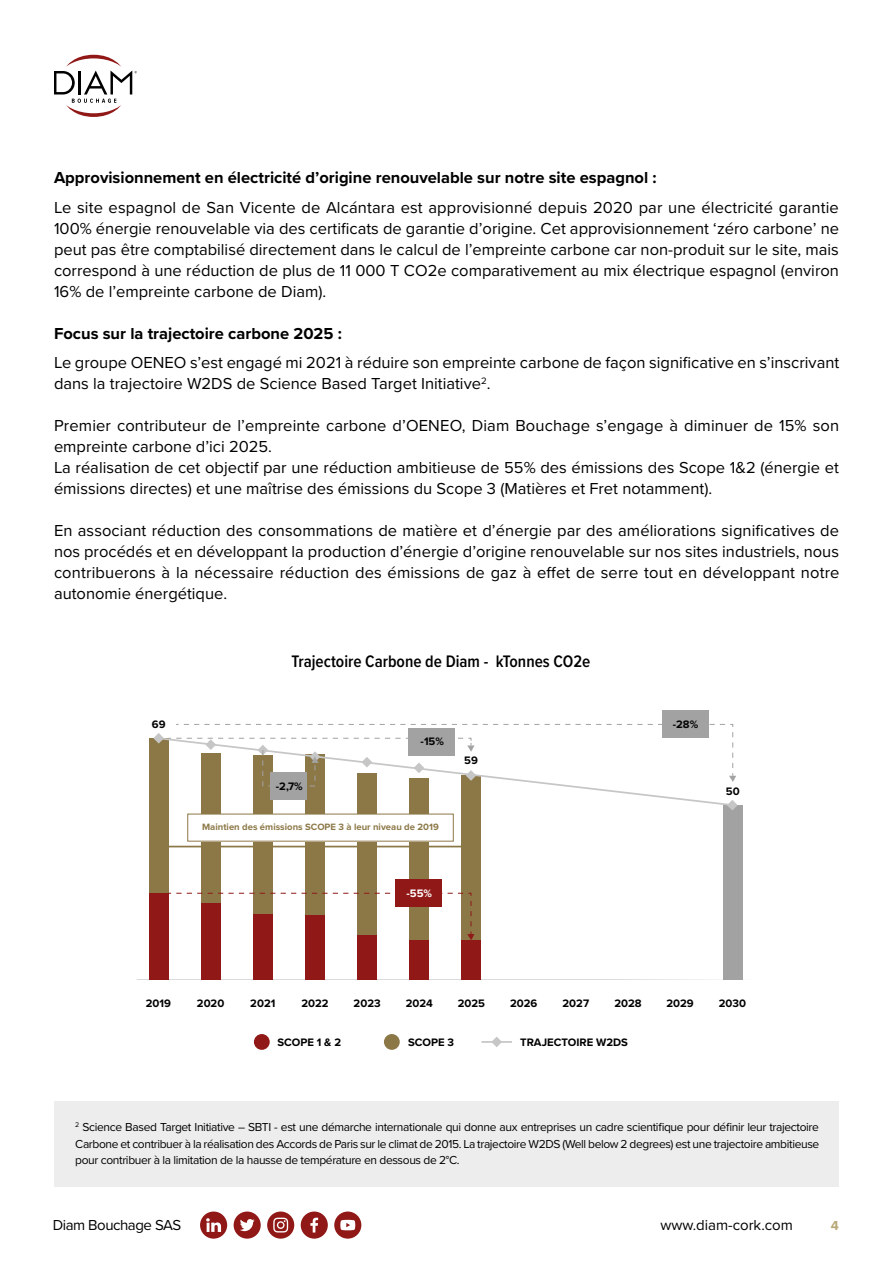
<style>
.page{position:relative;width:893px;height:1263px;background:#fff}
.page>*{position:absolute;margin:0;border:0;box-sizing:border-box;transform-origin:0 0}
.t1{font:600 17.25px "Proxima Nova Cond";color:#000}
.t2{font:16.5px/21px "Proxima Nova";color:#000;text-align:justify}
.t3{font:700 16.5px "Proxima Nova";color:#000}
.t4{font:15px "Proxima Nova";color:#000}
.t5{font:15px "Proxima Nova";letter-spacing:-.03em;color:#000}
.t6{font:700 13.5px "Proxima Nova";color:#b8a876}
.t7{font:12px/16.5px "Proxima Nova";letter-spacing:-.03em;color:#000;text-align:justify}
.t8{font:700 11.25px "Proxima Nova";color:#000}
.t9{font:700 11.25px "Proxima Nova";color:#010202}
.t10{font:700 11.25px "Proxima Nova";color:#fff}
.t11{font:700 9.45px "Proxima Nova";color:#8c7847}
</style>
<div class="page">
<svg style="left:54px;top:55px;width:83px;height:62px"></svg>
<div style="left:200px;top:1211px;width:27px;height:27px;background:#901917;border-radius:50%"></div>
<svg style="left:206px;top:1218px;width:15px;height:14px"></svg>
<div style="left:334px;top:1211px;width:27px;height:27px;background:#901917;border-radius:50%"></div>
<svg style="left:340px;top:1220px;width:15px;height:10px"></svg>
<div style="left:267px;top:1211px;width:27px;height:27px;background:#901917;border-radius:50%"></div>
<svg style="left:273px;top:1217px;width:15px;height:15px"></svg>
<div style="left:234px;top:1211px;width:27px;height:27px;background:#901917;border-radius:50%"></div>
<svg style="left:240px;top:1219px;width:15px;height:12px"></svg>
<div style="left:301px;top:1211px;width:27px;height:27px;background:#901917;border-radius:50%"></div>
<svg style="left:310px;top:1217px;width:8px;height:15px"></svg>
<svg style="left:137px;top:979px;width:606px;height:1px"></svg>
<div style="left:149px;top:738px;width:19px;height:155px;background:#8c7847"></div>
<div style="left:723px;top:805px;width:19px;height:174px;background:#a3a2a2"></div>
<div style="left:149px;top:893px;width:19px;height:86px;background:#901917"></div>
<div style="left:201px;top:753px;width:20px;height:149px;background:#8c7847"></div>
<div style="left:201px;top:902px;width:20px;height:77px;background:#901917"></div>
<div style="left:253px;top:755px;width:20px;height:159px;background:#8c7847"></div>
<div style="left:253px;top:914px;width:20px;height:65px;background:#901917"></div>
<div style="left:305px;top:754px;width:20px;height:161px;background:#8c7847"></div>
<div style="left:305px;top:915px;width:20px;height:64px;background:#901917"></div>
<div style="left:357px;top:773px;width:20px;height:161px;background:#8c7847"></div>
<div style="left:357px;top:934px;width:20px;height:45px;background:#901917"></div>
<div style="left:409px;top:779px;width:20px;height:161px;background:#8c7847"></div>
<div style="left:409px;top:940px;width:20px;height:39px;background:#901917"></div>
<div style="left:461px;top:775px;width:20px;height:165px;background:#8c7847"></div>
<div style="left:461px;top:940px;width:20px;height:39px;background:#901917"></div>
<svg style="left:168px;top:892px;width:306px;height:48px"></svg>
<div style="left:396px;top:880px;width:46px;height:27px;background:#901917"></div>
<div style="left:188px;top:814px;width:265px;height:27px;background:#fff"></div>
<div style="left:662px;top:711px;width:46px;height:27px;background:#a3a2a2"></div>
<div style="left:384px;top:1034px;width:16px;height:16px;background:#8c7847;border-radius:50%"></div>
<div style="left:254px;top:1034px;width:16px;height:16px;background:#901917;border-radius:50%"></div>
<hr style="left:481px;top:1041px;width:31px;height:2px;background:#c7c6c6">
<svg style="left:492px;top:1037px;width:9px;height:10px"></svg>
<svg style="left:153px;top:723px;width:585px;height:87px"></svg>
<hr style="left:156px;top:846px;width:315px;height:1px;background:#8c7847">
<div style="left:54px;top:1101px;width:785px;height:85px;background:#ededed"></div>
<p class="t3" style="left:54px;top:165px;width:604px">Approvisionnement en électricité d’origine renouvelable sur notre site espagnol :</p>
<p class="t2" style="left:54px;top:196px;width:786px">Le site espagnol de San Vicente de Alcántara est approvisionné depuis 2020 par une électricité garantie 100% énergie renouvelable via des certificats de garantie d’origine. Cet approvisionnement ‘zéro carbone’ ne peut pas être comptabilisé directement dans le calcul de l’empreinte carbone car non-produit sur le site, mais correspond à une réduction de plus de 11 000 T CO2e comparativement au mix électrique espagnol (environ 16% de l’empreinte carbone de Diam).</p>
<p class="t3" style="left:54px;top:321px;width:289px">Focus sur la trajectoire carbone 2025 :</p>
<p class="t2" style="left:54px;top:351px;width:787px">Le groupe OENEO s’est engagé mi 2021 à réduire son empreinte carbone de façon significative en s’inscrivant dans la trajectoire W2DS de Science Based Target Initiative<sup>2</sup>.</p>
<p class="t2" style="left:54px;top:414px;width:787px;text-align:left">Premier contributeur de l’empreinte carbone d’OENEO, Diam Bouchage s’engage à diminuer de 15% son empreinte carbone d’ici 2025.<br>La réalisation de cet objectif par une réduction ambitieuse de 55% des émissions des Scope 1&amp;2 (énergie et émissions directes) et une maîtrise des émissions du Scope 3 (Matières et Fret notamment).</p>
<p class="t2" style="left:54px;top:519px;width:787px">En associant réduction des consommations de matière et d’énergie par des améliorations significatives de nos procédés et en développant la production d’énergie d’origine renouvelable sur nos sites industriels, nous contribuerons à la nécessaire réduction des émissions de gaz à effet de serre tout en développant notre autonomie énergétique.</p>
<p class="t8" style="left:152px;top:716px;width:15px">69</p>
<p class="t1" style="left:291px;top:648px;width:300px">Trajectoire Carbone de Diam - kTonnes CO2e</p>
<p class="t9" style="left:276px;top:777px;width:28px">-2,7%</p>
<p class="t9" style="left:421px;top:733px;width:25px">-15%</p>
<p class="t11" style="left:202px;top:820px;width:238px">Maintien des émissions SCOPE 3 à leur niveau de 2019</p>
<p class="t8" style="left:464px;top:752px;width:15px">59</p>
<p class="t10" style="left:407px;top:884px;width:27px">-55%</p>
<p class="t9" style="left:673px;top:716px;width:27px">-28%</p>
<p class="t8" style="left:726px;top:783px;width:15px">50</p>
<p class="t8" style="left:146px;top:994px;width:27px">2019</p>
<p class="t8" style="left:197px;top:994px;width:29px">2020</p>
<p class="t8" style="left:250px;top:994px;width:27px">2021</p>
<p class="t8" style="left:301px;top:994px;width:29px">2022</p>
<p class="t8" style="left:354px;top:994px;width:29px">2023</p>
<p class="t8" style="left:406px;top:994px;width:29px">2024</p>
<p class="t8" style="left:458px;top:994px;width:29px">2025</p>
<p class="t8" style="left:510px;top:994px;width:29px">2026</p>
<p class="t8" style="left:563px;top:994px;width:28px">2027</p>
<p class="t8" style="left:614px;top:994px;width:29px">2028</p>
<p class="t8" style="left:666px;top:994px;width:29px">2029</p>
<p class="t8" style="left:719px;top:994px;width:29px">2030</p>
<p class="t8" style="left:277px;top:1033px;width:65px">SCOPE 1 &amp; 2</p>
<p class="t8" style="left:408px;top:1033px;width:48px">SCOPE 3</p>
<p class="t8" style="left:520px;top:1033px;width:109px">TRAJECTOIRE W2DS</p>
<p class="t7" style="left:75px;top:1118px;width:745px"><sup>2</sup> Science Based Target Initiative – SBTI - est une démarche internationale qui donne aux entreprises un cadre scientifique pour définir leur trajectoire Carbone et contribuer à la réalisation des Accords de Paris sur le climat de 2015. La trajectoire W2DS (Well below 2 degrees) est une trajectoire ambitieuse pour contribuer à la limitation de la hausse de température en dessous de 2°C.</p>
<p class="t5" style="left:53px;top:1214px;width:130px">Diam Bouchage SAS</p>
<p class="t4" style="left:660px;top:1214px;width:134px">www.diam-cork.com</p>
<p class="t6" style="left:831px;top:1215px;width:10px">4</p>
</div>
